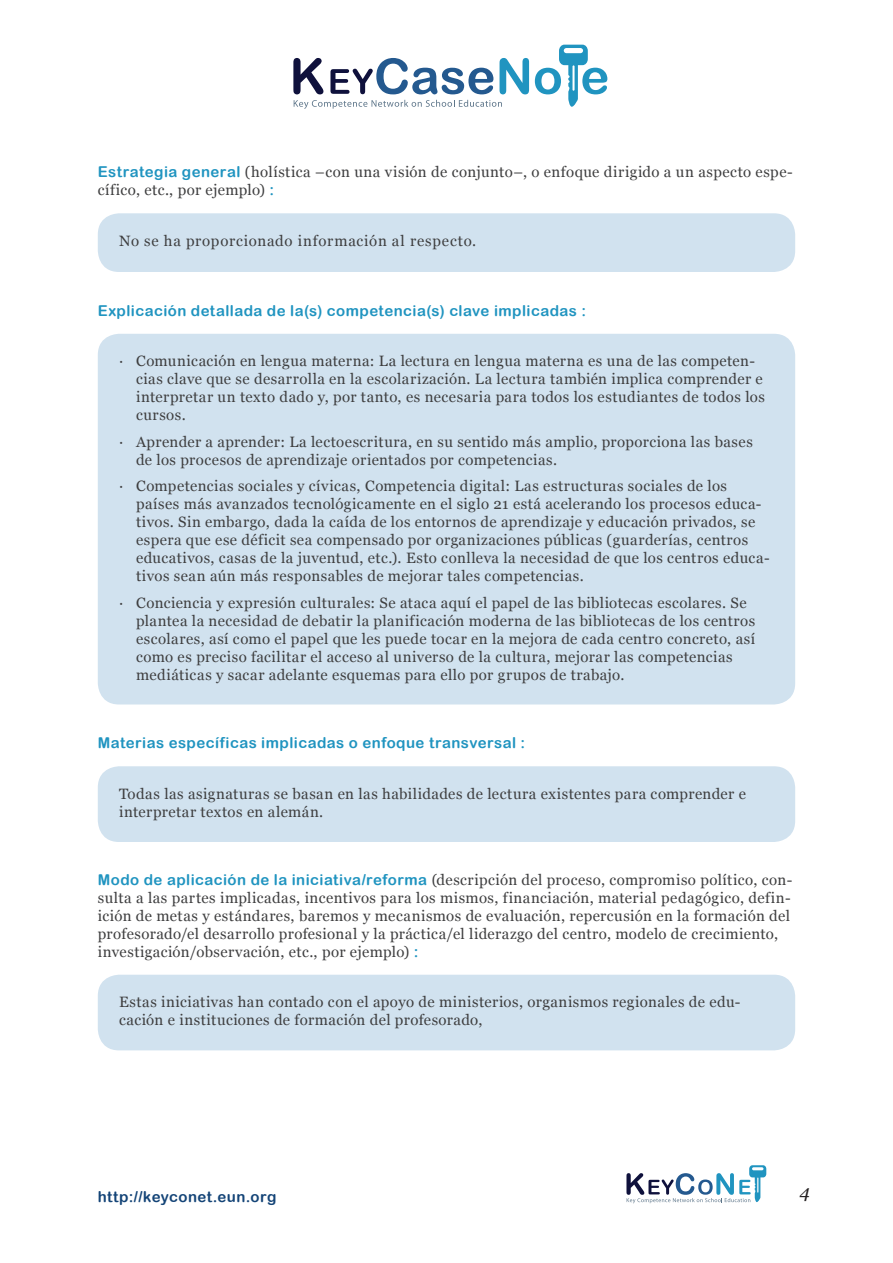
<style>
.page{position:relative;width:893px;height:1263px;background:#fff}
.page>*{position:absolute;margin:0;border:0;box-sizing:border-box;transform-origin:0 0}
.t1{font:italic 18px "Georgia";color:#231f20}
.courant{font:15px/18px "Georgia";letter-spacing:.03em;color:#3e3e3f}
.courant-2{font:15px "Arial Rounded MT Bold";letter-spacing:.03em;color:#2094c0}
.courant-3{font:15px "Georgia";letter-spacing:.055em;color:#3e3e3f}
.t2{font:15px "Arial Rounded MT Bold";letter-spacing:.03em;color:#144477}
.s1{font-family:"Arial Rounded MT Bold";color:#2094c0}
</style>
<div class="page">
<svg style="left:626px;top:1165px;width:140px;height:38px"></svg>
<svg style="left:293px;top:58px;width:30px;height:36px"></svg>
<svg style="left:294px;top:100px;width:208px;height:9px"></svg>
<svg style="left:330px;top:58px;width:163px;height:36px"></svg>
<svg style="left:500px;top:58px;width:29px;height:36px"></svg>
<svg style="left:535px;top:45px;width:72px;height:62px"></svg>
<div style="left:98px;top:334px;width:697px;height:370px;background:#d1e2ef;border-radius:21px"></div>
<div style="left:98px;top:766px;width:697px;height:76px;background:#d1e2ef;border-radius:21px"></div>
<div style="left:98px;top:213px;width:697px;height:59px;background:#d1e2ef;border-radius:21px"></div>
<div style="left:98px;top:975px;width:697px;height:75px;background:#d1e2ef;border-radius:21px"></div>
<p class="courant" style="left:98px;top:163px;width:697px"><span class="s1">Estrategia general</span> (holística –con una visión de conjunto–, o enfoque dirigido a un aspecto espe&shy;cífico, etc., por ejemplo) <span class="s1">:</span></p>
<p class="courant-3" style="left:119px;top:232px;width:359px">No se ha proporcionado información al respecto.</p>
<p class="courant-2" style="left:98px;top:302px;width:490px">Explicación detallada de la(s) competencia(s) clave implicadas :</p>
<p class="courant" style="left:136px;top:352px;width:630px;text-indent:-17px">∙ Comunicación en lengua materna: La lectura en lengua materna es una de las competen&shy;cias clave que se desarrolla en la escolarización. La lectura también implica comprender e interpretar un texto dado y, por tanto, es necesaria para todos los estudiantes de todos los cursos.</p>
<p class="courant" style="left:136px;top:433px;width:618px;text-indent:-17px">∙ Aprender a aprender: La lectoescritura, en su sentido más amplio, proporciona las bases de los procesos de aprendizaje orientados por competencias.</p>
<p class="courant" style="left:136px;top:477px;width:635px;text-indent:-17px">∙ Competencias sociales y cívicas, Competencia digital: Las estructuras sociales de los países más avanzados tecnológicamente en el siglo 21 está acelerando los procesos educa&shy;tivos. Sin embargo, dada la caída de los entornos de aprendizaje y educación privados, se espera que ese déficit sea compensado por organizaciones públicas (guarderías, centros educativos, casas de la juventud, etc.). Esto conlleva la necesidad de que los centros educa&shy;tivos sean aún más responsables de mejorar tales competencias.</p>
<p class="courant" style="left:136px;top:594px;width:621px;text-indent:-17px">∙ Conciencia y expresión culturales: Se ataca aquí el papel de las bibliotecas escolares. Se plantea la necesidad de debatir la planificación moderna de las bibliotecas de los centros escolares, así como el papel que les puede tocar en la mejora de cada centro concreto, así como es preciso facilitar el acceso al universo de la cultura, mejorar las competencias mediáticas y sacar adelante esquemas para ello por grupos de trabajo.</p>
<p class="courant-2" style="left:98px;top:734px;width:429px">Materias específicas implicadas o enfoque transversal :</p>
<p class="courant" style="left:119px;top:785px;width:628px">Todas las asignaturas se basan en las habilidades de lectura existentes para comprender e interpretar textos en alemán.</p>
<p class="courant" style="left:98px;top:871px;width:696px"><span class="s1">Modo de aplicación de la iniciativa/reforma</span> (descripción del proceso, compromiso político, con&shy;sulta a las partes implicadas, incentivos para los mismos, financiación, material pedagógico, defin&shy;ición de metas y estándares, baremos y mecanismos de evaluación, repercusión en la formación del profesorado/el desarrollo profesional y la práctica/el liderazgo del centro, modelo de crecimiento, investigación/observación, etc., por ejemplo) <span class="s1">:</span></p>
<p class="courant" style="left:119px;top:993px;width:623px">Estas iniciativas han contado con el apoyo de ministerios, organismos regionales de edu&shy;cación e instituciones de formación del profesorado,</p>
<p class="t2" style="left:98px;top:1188px;width:180px">http://keyconet.eun.org</p>
<p class="t1" style="left:799px;top:1180px;width:12px">4</p>
</div>
